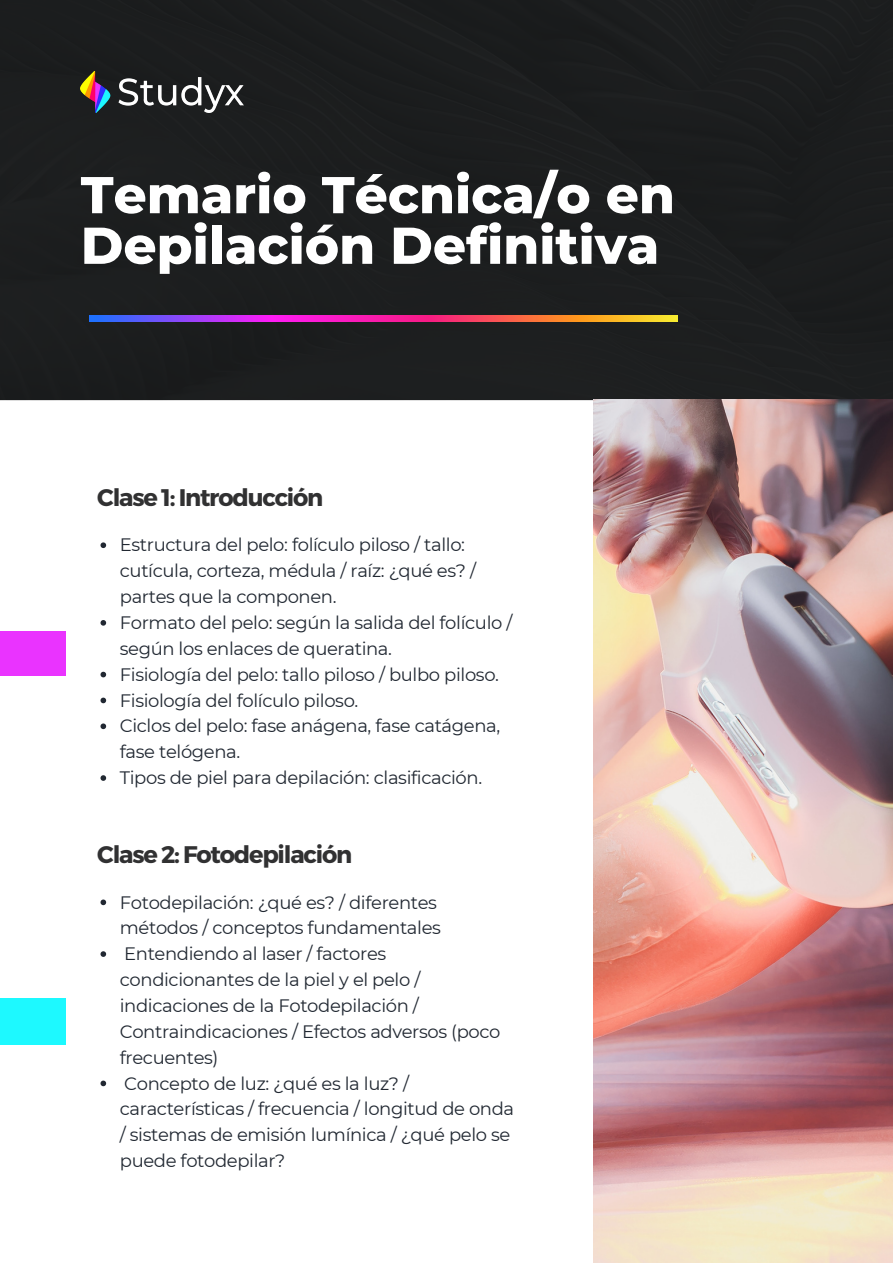
<style>
.page{position:relative;width:893px;height:1264px;background:#fff}
.page>*{position:absolute;margin:0;border:0;box-sizing:border-box;transform-origin:0 0}
.t1{font:800 51.6px/50.6px "Montserrat";color:#fff}
.t2{font:700 24px "Montserrat";letter-spacing:-.05em;color:#313132}
.t3{font:18px/25.8px "Montserrat";letter-spacing:-.02em;color:#212832}
</style>
<div class="page">
<div style="left:0;top:0;width:892px;height:400px;background:#1c1e1e"></div>
<img style="left:593px;top:399px;width:299px;height:863px">
<div style="left:0;top:631px;width:66px;height:45px;background:#ea33ff"></div>
<img style="left:81px;top:72px;width:163px;height:40px">
<img style="left:90px;top:316px;width:587px;height:5px">
<svg style="left:100px;top:542px;width:6px;height:6px"></svg>
<svg style="left:100px;top:620px;width:6px;height:5px"></svg>
<svg style="left:100px;top:671px;width:6px;height:6px"></svg>
<svg style="left:100px;top:697px;width:6px;height:6px"></svg>
<svg style="left:100px;top:723px;width:6px;height:6px"></svg>
<svg style="left:100px;top:775px;width:6px;height:5px"></svg>
<svg style="left:100px;top:899px;width:6px;height:6px"></svg>
<svg style="left:100px;top:951px;width:6px;height:5px"></svg>
<svg style="left:100px;top:1080px;width:6px;height:6px"></svg>
<div style="left:0;top:998px;width:66px;height:46px;background:#1df9ff"></div>
<h1 class="t1" style="left:81px;top:169px;width:595px">Temario Técnica/o en<br>Depilación Definitiva</h1>
<h2 class="t2" style="left:97px;top:481px;width:228px">Clase 1: Introducción</h2>
<p class="t3" style="left:120px;top:532px;width:394px">Estructura del pelo: folículo piloso / tallo: cutícula, corteza, médula / raíz: ¿qué es? / partes que la componen.<br>Formato del pelo: según la salida del folículo / según los enlaces de queratina.<br>Fisiología del pelo: tallo piloso / bulbo piloso.<br>Fisiología del folículo piloso.<br>Ciclos del pelo: fase anágena, fase catágena, fase telógena.<br>Tipos de piel para depilación: clasificación.</p>
<h2 class="t2" style="left:97px;top:838px;width:256px">Clase 2: Fotodepilación</h2>
<p class="t3" style="left:120px;top:889px;width:396px">Fotodepilación: ¿qué es? / diferentes métodos / conceptos fundamentales Entendiendo al laser / factores condicionantes de la piel y el pelo / indicaciones de la Fotodepilación / Contraindicaciones / Efectos adversos (poco frecuentes)<br>Concepto de luz: ¿qué es la luz? / características / frecuencia / longitud de onda / sistemas de emisión lumínica / ¿qué pelo se puede fotodepilar?</p>
</div>
